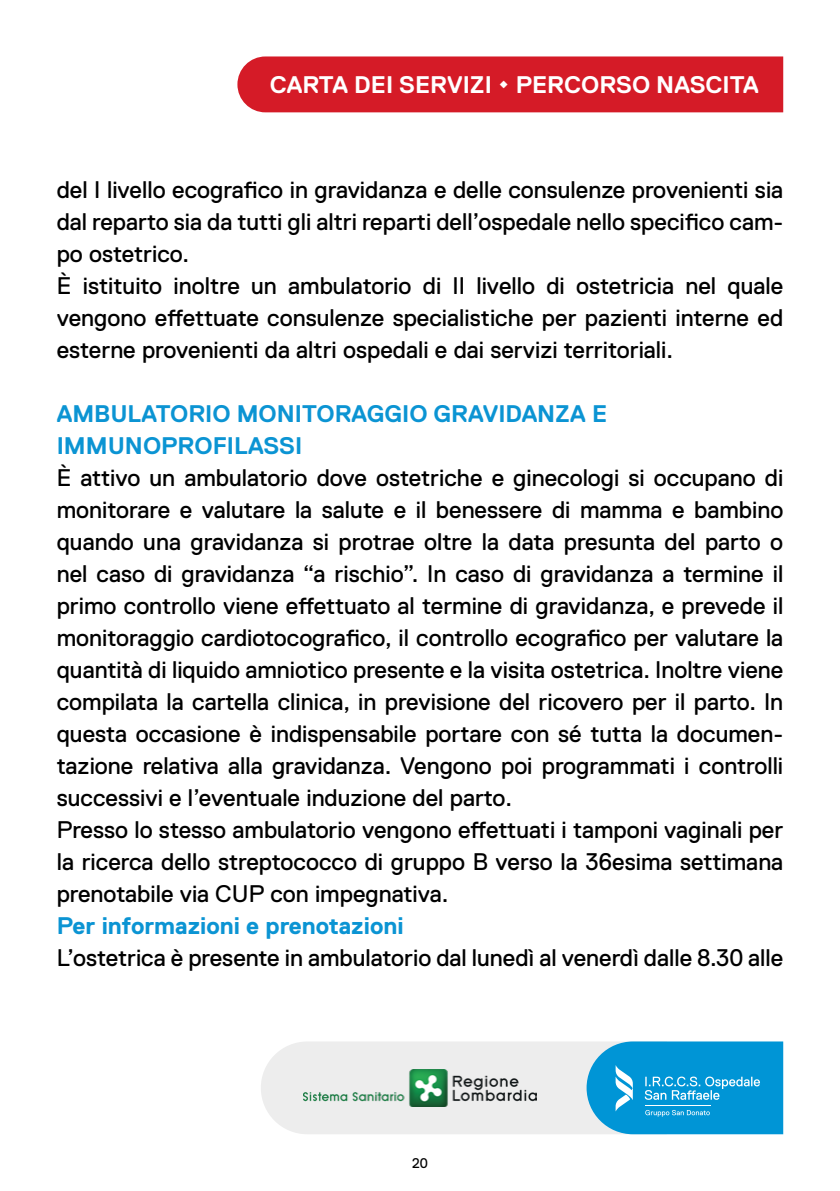
<style>
.page{position:relative;width:840px;height:1191px;background:#fff}
.page>*{position:absolute;margin:0;border:0;box-sizing:border-box;transform-origin:0 0}
.t1{font:24px/32px "Replica";color:#000}
.t2{font:700 24px/32px "Replica";color:#0b94d3}
.t3{font:700 24px "Replica";color:#fff}
.t4{font:14px "Replica";color:#000}
</style>
<div class="page">
<div style="left:237px;top:56px;width:545px;height:56px;background:#d51b27"></div>
<svg style="left:261px;top:1041px;width:521px;height:93px;background:#90cbe4"></svg>
<img style="left:303px;top:1069px;width:233px;height:37px">
<p class="t3" style="left:270px;top:71px;width:490px">CARTA DEI SERVIZI • PERCORSO NASCITA</p>
<p class="t1" style="left:57px;top:173px;width:727px">del I livello ecografico in gravidanza e delle consulenze provenienti sia dal reparto sia da tutti gli altri reparti dell’ospedale nello specifico cam&shy;po ostetrico.<br>È istituito inoltre un ambulatorio di II livello di ostetricia nel quale vengono effettuate consulenze specialistiche per pazienti interne ed esterne provenienti da altri ospedali e dai servizi territoriali.</p>
<p class="t2" style="left:57px;top:397px;width:551px">AMBULATORIO MONITORAGGIO GRAVIDANZA E<br>IMMUNOPROFILASSI</p>
<p class="t1" style="left:57px;top:461px;width:727px">È attivo un ambulatorio dove ostetriche e ginecologi si occupano di monitorare e valutare la salute e il benessere di mamma e bambino quando una gravidanza si protrae oltre la data presunta del parto o nel caso di gravidanza “a rischio”. In caso di gravidanza a termine il primo controllo viene effettuato al termine di gravidanza, e prevede il monitoraggio cardiotocografico, il controllo ecografico per valutare la quantità di liquido amniotico presente e la visita ostetrica. Inoltre viene compilata la cartella clinica, in previsione del ricovero per il parto. In questa occasione è indispensabile portare con sé tutta la documen&shy;tazione relativa alla gravidanza. Vengono poi programmati i controlli successivi e l’eventuale induzione del parto.<br>Presso lo stesso ambulatorio vengono effettuati i tamponi vaginali per la ricerca dello streptococco di gruppo B verso la 36esima settimana prenotabile via CUP con impegnativa.</p>
<p class="t2" style="left:57px;top:909px;width:348px">Per informazioni e prenotazioni</p>
<p class="t1" style="left:57px;top:941px;width:727px">L’ostetrica è presente in ambulatorio dal lunedì al venerdì dalle 8.30 alle</p>
<p class="t4" style="left:412px;top:1155px;width:17px">20</p>
</div>
